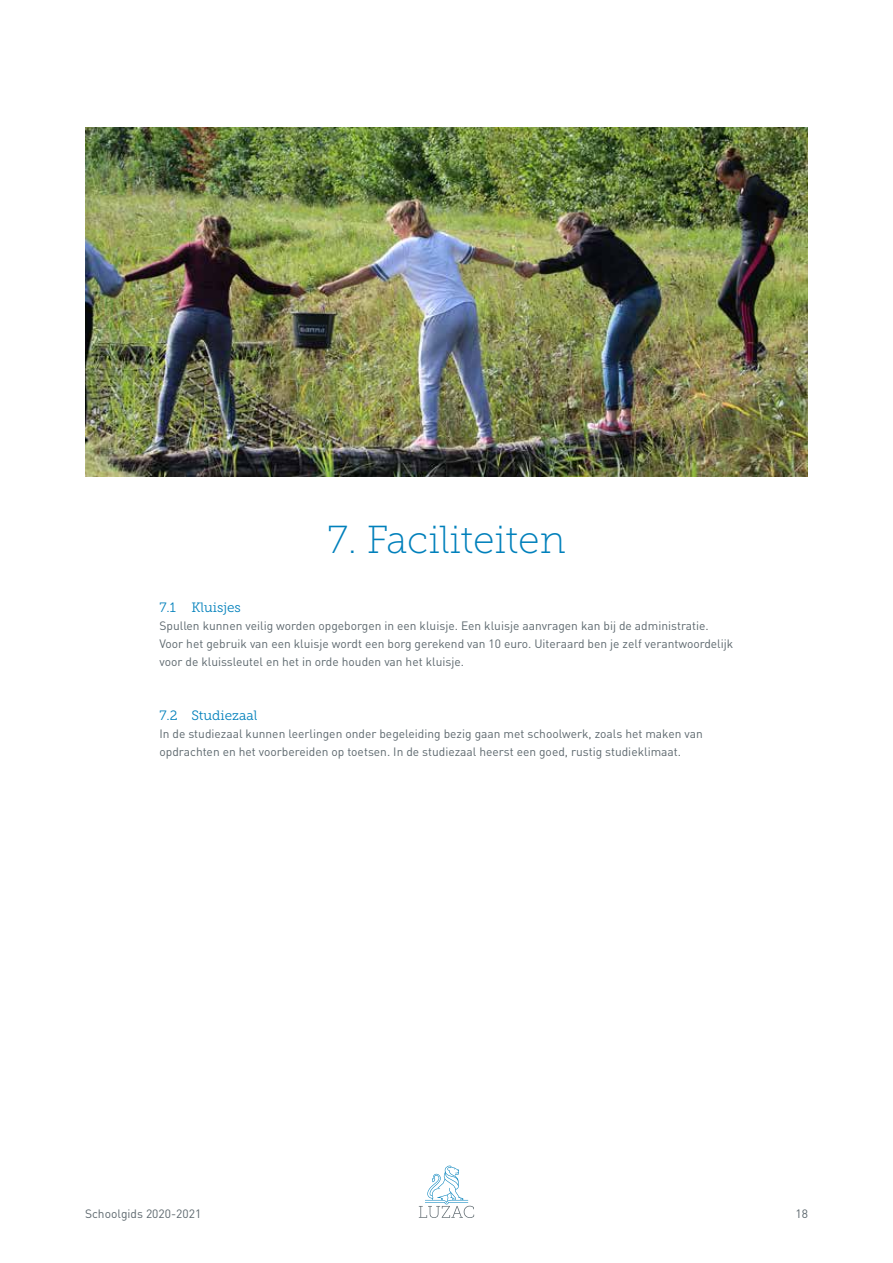
<style>
.page{position:relative;width:893px;height:1263px;background:#fff}
.page>*{position:absolute;margin:0;border:0;box-sizing:border-box;transform-origin:0 0}
.t1{font:39px "Museo Slab 100";color:#0080bb}
.t2{font:13.5px "Museo Slab 300";color:#0080bb}
.t3{font:12px/18px "DIN Pro";color:#5d686e}
</style>
<div class="page">
<svg style="left:419px;top:1166px;width:55px;height:52px"></svg>
<img style="left:85px;top:128px;width:723px;height:348px">
<h1 class="t1" style="left:327px;top:518px;width:239px">7. Faciliteiten</h1>
<p class="t2" style="left:159px;top:600px;width:83px">7.1 Kluisjes</p>
<p class="t3" style="left:159px;top:616px;width:575px">Spullen kunnen veilig worden opgeborgen in een kluisje. Een kluisje aanvragen kan bij de administratie.<br>Voor het gebruik van een kluisje wordt een borg gerekend van 10 euro. Uiteraard ben je zelf verantwoordelijk voor de kluissleutel en het in orde houden van het kluisje.</p>
<p class="t2" style="left:159px;top:708px;width:100px">7.2 Studiezaal</p>
<p class="t3" style="left:159px;top:724px;width:545px">In de studiezaal kunnen leerlingen onder begeleiding bezig gaan met schoolwerk, zoals het maken van opdrachten en het voorbereiden op toetsen. In de studiezaal heerst een goed, rustig studieklimaat.</p>
<p class="t3" style="left:85px;top:1204px;width:118px">Schoolgids 2020-2021</p>
<p class="t3" style="left:795px;top:1204px;width:14px">18</p>
</div>
